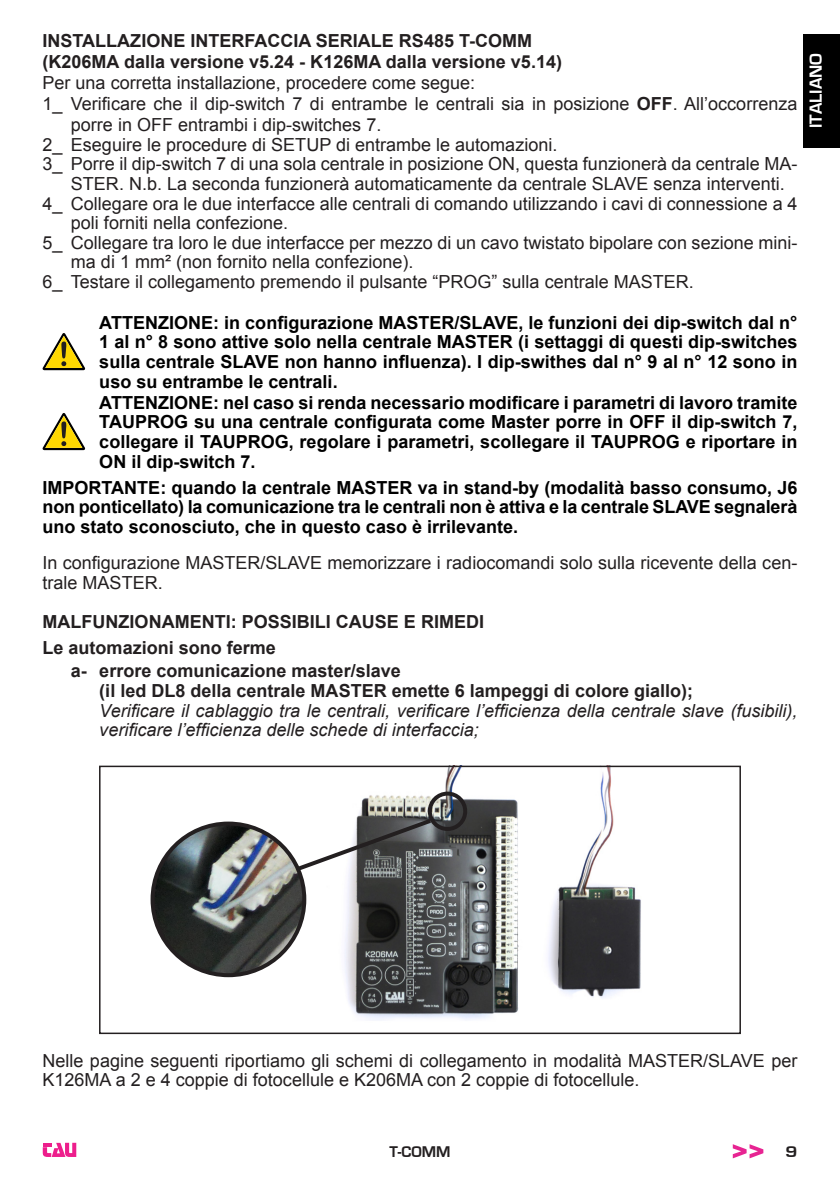
<style>
.page{position:relative;width:840px;height:1191px;background:#fff}
.page>*{position:absolute;margin:0;border:0;box-sizing:border-box;transform-origin:0 0}
.t1{font:18px/19.6px "Arial";color:#231f20}
.Elenco_numerato{font:700 18px/19.6px "Arial";color:#000;text-align:justify}
.Rientro_5_Stacco_5{font:700 18px "Arial";color:#231f20}
.Rientro5italic{font:italic 18px/19.6px "Arial";color:#231f20}
.Stacco_5G{font:700 18px "Arial";color:#231f20}
.t2{font:700 18px "Eurostile";color:#fff}
.t3{font:700 16px "Eurostile";color:#231f20}
.t4{font:700 16px "Eurostile";color:#231f20;scale:1.2 1}
.s1{font-weight:700}
</style>
<div class="page">
<svg style="left:732px;top:1144px;width:31px;height:14px"></svg>
<svg style="left:43px;top:1142px;width:33px;height:15px"></svg>
<div style="left:802px;top:34px;width:37px;height:113px;background:#000"></div>
<svg style="left:43px;top:333px;width:42px;height:37px"></svg>
<svg style="left:43px;top:413px;width:42px;height:37px"></svg>
<img style="left:344px;top:768px;width:297px;height:252px">
<img style="left:152px;top:823px;width:153px;height:153px;border-radius:77px">
<div style="left:150px;top:821px;width:156px;height:156px;border:4px solid #231f20;border-radius:50%"></div>
<div style="left:99px;top:765px;width:641px;height:269px;border:2px solid #231f20"></div>
<svg style="left:293px;top:815px;width:142px;height:59px"></svg>
<div style="left:427px;top:791px;width:40px;height:40px;border:4px solid #231f20;border-radius:50%"></div>
<p class="Rientro_5_Stacco_5" style="left:43px;top:29px;width:491px">INSTALLAZIONE INTERFACCIA SERIALE RS485 T-COMM</p>
<p class="Rientro_5_Stacco_5" style="left:43px;top:50px;width:520px">(K206MA dalla versione v5.24 - K126MA dalla versione v5.14)</p>
<p class="t1" style="left:43px;top:73px;width:434px">Per una corretta installazione, procedere come segue:</p>
<p class="t1" style="left:71px;top:93px;width:727px;line-height:21px;text-indent:-28px">1_ Verificare che il dip-switch 7 di entrambe le centrali sia in posizione <span class="s1">OFF</span>. All’occorrenza porre in OFF entrambi i dip-switches 7.</p>
<p class="t1" style="left:43px;top:135px;width:516px">2_ Eseguire le procedure di SETUP di entrambe le automazioni.</p>
<p class="t1" style="left:71px;top:154px;width:727px;text-indent:-28px">3_ Porre il dip-switch 7 di una sola centrale in posizione ON, questa funzionerà da centrale MA-<br>STER. N.b. La seconda funzionerà automaticamente da centrale SLAVE senza interventi.</p>
<p class="t1" style="left:71px;top:194px;width:727px;text-indent:-28px">4_ Collegare ora le due interfacce alle centrali di comando utilizzando i cavi di connessione a 4 poli forniti nella confezione.</p>
<p class="t1" style="left:71px;top:233px;width:727px;text-indent:-28px">5_ Collegare tra loro le due interfacce per mezzo di un cavo twistato bipolare con sezione mini&shy;ma di 1 mm² (non fornito nella confezione).</p>
<p class="t1" style="left:43px;top:272px;width:652px">6_ Testare il collegamento premendo il pulsante “PROG” sulla centrale MASTER.</p>
<p class="Elenco_numerato" style="left:99px;top:313px;width:699px">ATTENZIONE: in configurazione MASTER/SLAVE, le funzioni dei dip-switch dal n° 1 al n° 8 sono attive solo nella centrale MASTER (i settaggi di questi dip-switches sulla centrale SLAVE non hanno influenza). I dip-swithes dal n° 9 al n° 12 sono in uso su entrambe le centrali.</p>
<p class="Elenco_numerato" style="left:99px;top:393px;width:699px">ATTENZIONE: nel caso si renda necessario modificare i parametri di lavoro tramite TAUPROG su una centrale configurata come Master porre in OFF il dip-switch 7, collegare il TAUPROG, regolare i parametri, scollegare il TAUPROG e riportare in ON il dip-switch 7.</p>
<p class="Elenco_numerato" style="left:43px;top:478px;width:755px">IMPORTANTE: quando la centrale MASTER va in stand-by (modalità basso consumo, J6 non ponticellato) la comunicazione tra le centrali non è attiva e la centrale SLAVE segnalerà uno stato sconosciuto, che in questo caso è irrilevante.</p>
<p class="t1" style="left:43px;top:553px;width:756px">In configurazione MASTER/SLAVE memorizzare i radiocomandi solo sulla ricevente della cen&shy;trale MASTER.</p>
<p class="Rientro_5_Stacco_5" style="left:43px;top:609px;width:443px">MALFUNZIONAMENTI: POSSIBILI CAUSE E RIMEDI</p>
<p class="Stacco_5G" style="left:43px;top:636px;width:235px">Le automazioni sono ferme</p>
<p class="Rientro_5_Stacco_5" style="left:71px;top:659px;width:331px">a- errore comunicazione master/slave</p>
<p class="Rientro_5_Stacco_5" style="left:99px;top:678px;width:595px">(il led DL8 della centrale MASTER emette 6 lampeggi di colore giallo);</p>
<p class="Rientro5italic" style="left:99px;top:700px;width:699px">Verificare il cablaggio tra le centrali, verificare l’efficienza della centrale slave (fusibili), verificare l’efficienza delle schede di interfaccia;</p>
<p class="t2" style="left:805px;top:128px;width:77px;rotate:-90deg">ITALIANO</p>
<p class="t1" style="left:43px;top:1050px;width:756px">Nelle pagine seguenti riportiamo gli schemi di collegamento in modalità MASTER/SLAVE per<br>K126MA a 2 e 4 coppie di fotocellule e K206MA con 2 coppie di fotocellule.</p>
<p class="t3" style="left:389px;top:1142px;width:62px">T-COMM</p>
<p class="t4" style="left:784px;top:1142px;width:12px">9</p>
</div>
